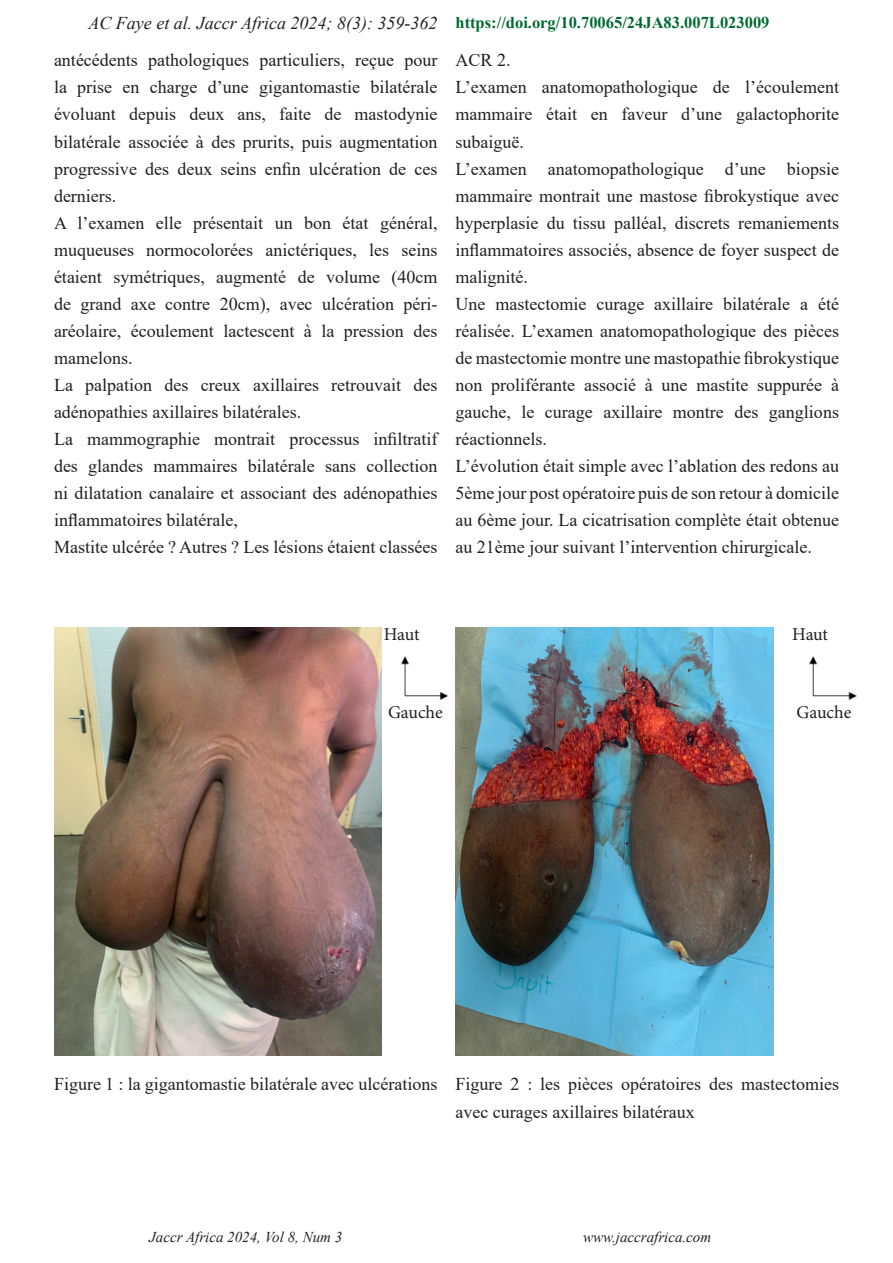
<style>
.page{position:relative;width:893px;height:1263px;background:#fff}
.page>*{position:absolute;margin:0;border:0;box-sizing:border-box;transform-origin:0 0}
.t1{font:18px/27px "Times New Roman";color:#231f20;text-align:justify}
.t2{font:18px "Minion Pro";letter-spacing:-.01em;color:#231f20}
.t3{font:700 16.5px "Times New Roman";color:#016a32}
.t4{font:italic 15px "Times New Roman";color:#231f20}
.s1{font-weight:400;font-style:italic;font-size:18px;color:#231f20}
</style>
<div class="page">
<img style="left:54px;top:627px;width:328px;height:428px">
<img style="left:455px;top:627px;width:319px;height:428px">
<img style="left:401px;top:656px;width:47px;height:44px">
<img style="left:809px;top:656px;width:48px;height:44px">
<p class="t3" style="left:88px;top:11px;width:683px"><span class="s1">AC Faye et al. Jaccr Africa 2024; 8(3): 359-362</span> https://doi.org/10.70065/24JA83.007L023009</p>
<p class="t1" style="left:54px;top:46px;width:385px">antécédents pathologiques particuliers, reçue pour la prise en charge d’une gigantomastie bilatérale évoluant depuis deux ans, faite de mastodynie bilatérale associée à des prurits, puis augmentation progressive des deux seins enfin ulcération de ces derniers.</p>
<p class="t1" style="left:54px;top:208px;width:385px">A l’examen elle présentait un bon état général, muqueuses normocolorées anictériques, les seins étaient symétriques, augmenté de volume (40cm de grand axe contre 20cm), avec ulcération péri&shy;aréolaire, écoulement lactescent à la pression des mamelons.</p>
<p class="t1" style="left:54px;top:370px;width:385px">La palpation des creux axillaires retrouvait des adénopathies axillaires bilatérales.</p>
<p class="t1" style="left:54px;top:424px;width:385px">La mammographie montrait processus infiltratif des glandes mammaires bilatérale sans collection ni dilatation canalaire et associant des adénopathies inflammatoires bilatérale,</p>
<p class="t1" style="left:54px;top:532px;width:385px">Mastite ulcérée ? Autres ? Les lésions étaient classées</p>
<p class="t1" style="left:455px;top:46px;width:57px">ACR 2.</p>
<p class="t1" style="left:455px;top:73px;width:385px">L’examen anatomopathologique de l’écoulement mammaire était en faveur d’une galactophorite subaiguë.</p>
<p class="t1" style="left:455px;top:154px;width:385px">L’examen anatomopathologique d’une biopsie mammaire montrait une mastose fibrokystique avec hyperplasie du tissu palléal, discrets remaniements inflammatoires associés, absence de foyer suspect de malignité.</p>
<p class="t1" style="left:455px;top:289px;width:385px">Une mastectomie curage axillaire bilatérale a été réalisée. L’examen anatomopathologique des pièces de mastectomie montre une mastopathie fibrokystique non proliférante associé à une mastite suppurée à gauche, le curage axillaire montre des ganglions réactionnels.</p>
<p class="t1" style="left:455px;top:451px;width:385px">L’évolution était simple avec l’ablation des redons au 5ème jour post opératoire puis de son retour à domicile au 6ème jour. La cicatrisation complète était obtenue au 21ème jour suivant l’intervention chirurgicale.</p>
<p class="t2" style="left:384px;top:622px;width:37px">Haut</p>
<p class="t2" style="left:388px;top:701px;width:56px">Gauche</p>
<p class="t2" style="left:792px;top:622px;width:37px">Haut</p>
<p class="t2" style="left:797px;top:701px;width:56px">Gauche</p>
<p class="t1" style="left:54px;top:1070px;width:385px">Figure 1 : la gigantomastie bilatérale avec ulcérations</p>
<p class="t1" style="left:455px;top:1070px;width:385px">Figure 2 : les pièces opératoires des mastectomies avec curages axillaires bilatéraux</p>
<p class="t4" style="left:149px;top:1227px;width:195px">Jaccr Africa 2024, Vol 8, Num 3</p>
<p class="t4" style="left:583px;top:1227px;width:130px">www.jaccrafrica.com</p>
</div>
